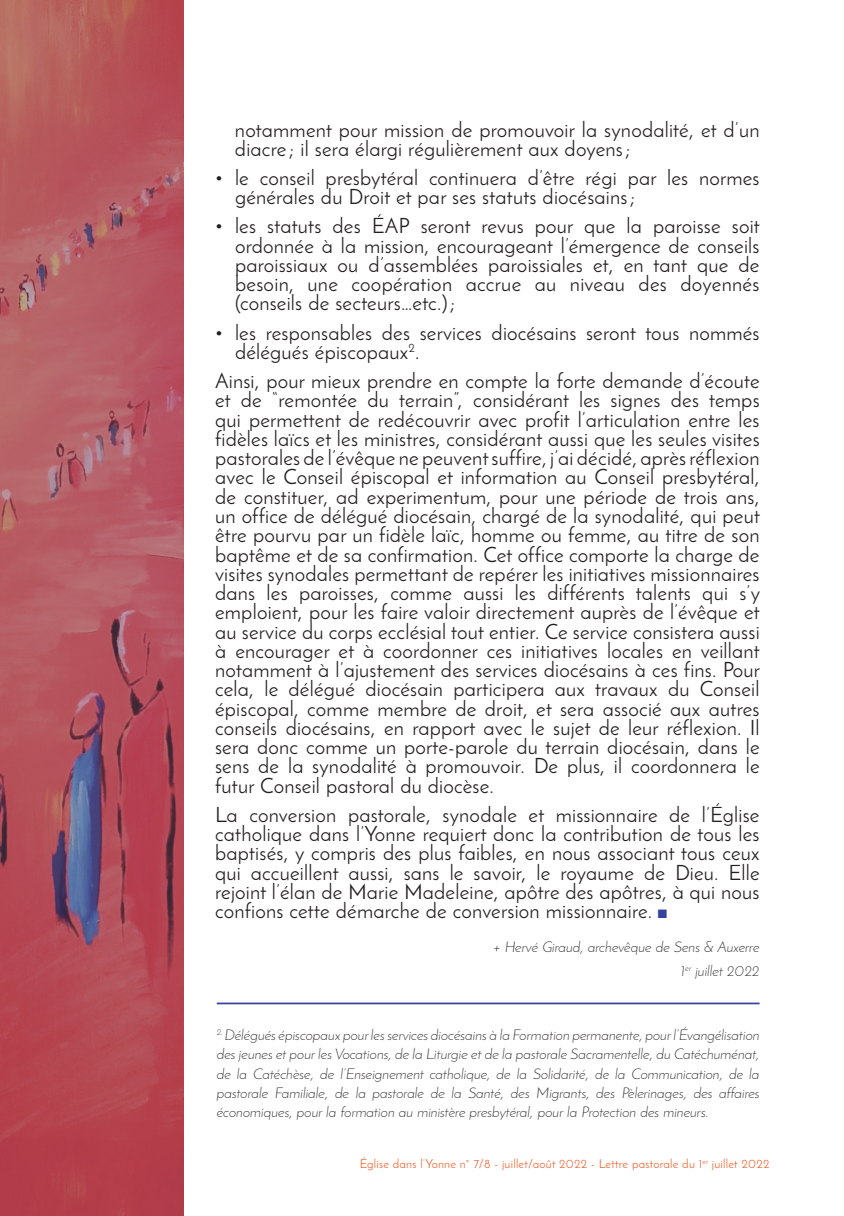
<style>
.page{position:relative;width:844px;height:1216px;background:#fff}
.page>*{position:absolute;margin:0;border:0;box-sizing:border-box;transform-origin:0 0}
.t1{font:21px/19.2px "Josefin Sans";letter-spacing:.01em;color:#231f20}
.t2{font:italic 300 14.88px/19.2px "Josefin Sans";color:#231f20;text-align:right}
.t3{font:12.25px "Josefin Sans";letter-spacing:.02em;color:#f2642f}
.s1{color:#36439b}
</style>
<div class="page">
<hr style="left:217px;top:1002px;width:542px;height:2px;background:#36439b">
<svg style="left:0;top:0;width:184px;height:1215px;background:#b0535d"></svg>
<p class="t1" style="left:235px;top:119px;width:526px">notamment pour mission de promouvoir la synodalité, et d’un diacre ; il sera élargi régulièrement aux doyens;</p>
<p class="t1" style="left:235px;top:168px;width:526px;text-indent:-20px">• le conseil presbytéral continuera d’être régi par les normes générales du Droit et par ses statuts diocésains;</p>
<p class="t1" style="left:235px;top:216px;width:526px;text-align:justify;text-indent:-20px">• les statuts des ÉAP seront revus pour que la paroisse soit ordonnée à la mission, encourageant l’émergence de conseils paroissiaux ou d’assemblées paroissiales et, en tant que de besoin, une coopération accrue au niveau des doyennés (conseils de secteurs…etc.);</p>
<p class="t1" style="left:235px;top:322px;width:526px;text-indent:-20px">• les responsables des services diocésains seront tous nommés délégués épiscopaux<sup>2</sup>.</p>
<p class="t1" style="left:215px;top:371px;width:546px;text-align:justify">Ainsi, pour mieux prendre en compte la forte demande d’écoute et de “remontée du terrain”, considérant les signes des temps qui permettent de redécouvrir avec profit l’articulation entre les fidèles laïcs et les ministres, considérant aussi que les seules visites pastorales de l’évêque ne peuvent suffire, j’ai décidé, après réflexion avec le Conseil épiscopal et information au Conseil presbytéral, de constituer, ad experimentum, pour une période de trois ans, un office de délégué diocésain, chargé de la synodalité, qui peut être pourvu par un fidèle laïc, homme ou femme, au titre de son baptême et de sa confirmation. Cet office comporte la charge de visites synodales permettant de repérer les initiatives missionnaires dans les paroisses, comme aussi les différents talents qui s’y emploient, pour les faire valoir directement auprès de l’évêque et au service du corps ecclésial tout entier. Ce service consistera aussi à encourager et à coordonner ces initiatives locales en veillant notamment à l’ajustement des services diocésains à ces fins. Pour cela, le délégué diocésain participera aux travaux du Conseil épiscopal, comme membre de droit, et sera associé aux autres conseils diocésains, en rapport avec le sujet de leur réflexion. Il sera donc comme un porte-parole du terrain diocésain, dans le sens de la synodalité à promouvoir. De plus, il coordonnera le futur Conseil pastoral du diocèse.</p>
<p class="t1" style="left:215px;top:804px;width:546px;text-align:justify">La conversion pastorale, synodale et missionnaire de l’Église catholique dans l’Yonne requiert donc la contribution de tous les baptisés, y compris des plus faibles, en nous associant tous ceux qui accueillent aussi, sans le savoir, le royaume de Dieu. Elle rejoint l’élan de Marie Madeleine, apôtre des apôtres, à qui nous confions cette démarche de conversion missionnaire. <span class="s1">■</span></p>
<p class="t2" style="left:493px;top:934px;width:267px;line-height:24.2px">+ Hervé Giraud, archevêque de Sens &amp; Auxerre<br>1<sup>er</sup> juillet 2022</p>
<p class="t2" style="left:217px;top:1025px;width:544px;text-align:justify"><sup>2.</sup> Délégués épiscopaux pour les services diocésains à la Formation permanente, pour l’Évangélisation des jeunes et pour les Vocations, de la Liturgie et de la pastorale Sacramentelle, du Catéchuménat, de la Catéchèse, de l’Enseignement catholique, de la Solidarité, de la Communication, de la pastorale Familiale, de la pastorale de la Santé, des Migrants, des Pèlerinages, des affaires économiques, pour la formation au ministère presbytéral, pour la Protection des mineurs.</p>
<p class="t3" style="left:359px;top:1156px;width:411px">Église dans l’Yonne n° 7/8 - juillet/août 2022 - Lettre pastorale du 1<sup>er</sup> juillet 2022</p>
</div>
